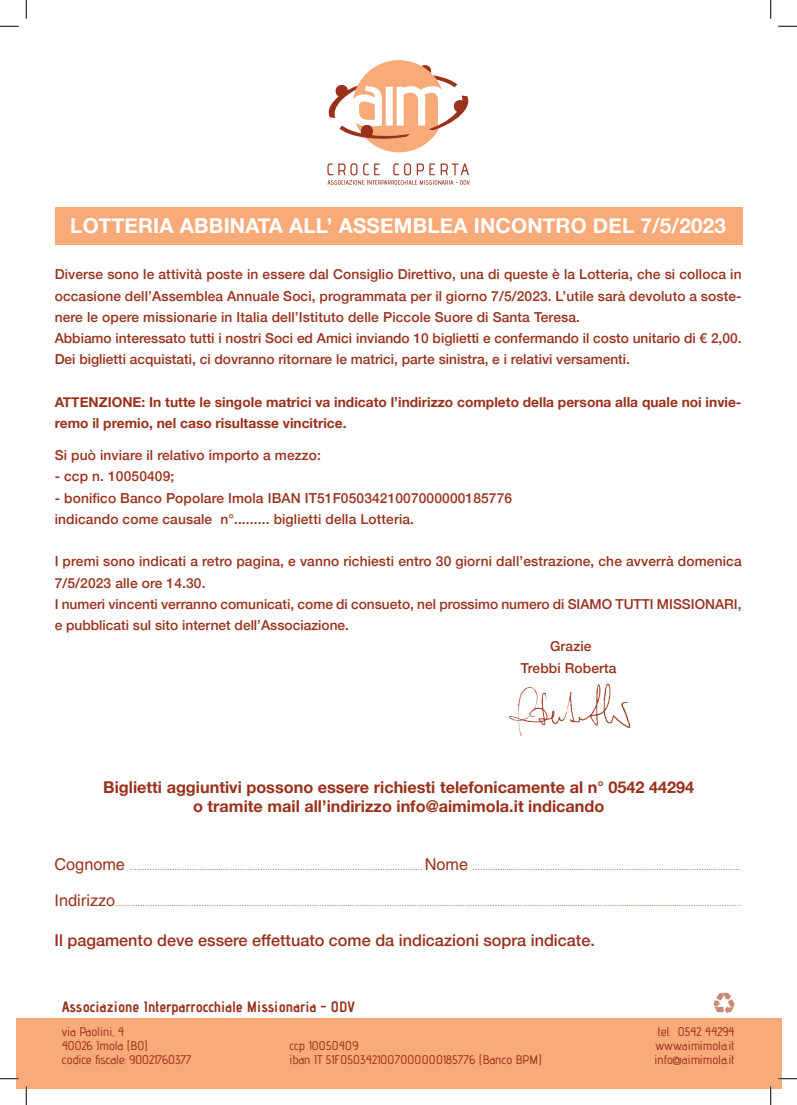
<style>
.page{position:relative;width:797px;height:1105px;background:#fff}
.page>*{position:absolute;margin:0;border:0;box-sizing:border-box;transform-origin:0 0}
.t1{font:700 20.62px "Helvetica Neue";letter-spacing:.01em;color:#fff}
.t2{font:700 16.25px "Helvetica Neue";color:#99311b}
.t3{font:500 16.25px "Helvetica Neue";color:#99311b}
.t4{font:700 15px "Advent Pro";color:#99311b}
.t5{font:500 13.75px/21.2px "Helvetica Neue";color:#99311b}
.t6{font:700 13.75px/21.2px "Helvetica Neue";color:#99311b}
.t7{font:500 12.5px "Advent Pro";color:#99311b}
.t8{font:500 12.5px "Advent Pro";letter-spacing:.02em;color:#99311b}
.t9{font:7.5px "Helvetica";color:#99311b}
.s1{font-size:16.25px}
</style>
<div class="page">
<img style="left:509px;top:683px;width:122px;height:53px">
<div style="left:55px;top:207px;width:687px;height:38px;background:#f9aa79"></div>
<svg style="left:328px;top:60px;width:141px;height:92px"></svg>
<svg style="left:327px;top:163px;width:142px;height:22px"></svg>
<div style="left:16px;top:1018px;width:765px;height:71px;background:#f9aa79"></div>
<svg style="left:713px;top:993px;width:21px;height:21px"></svg>
<svg style="left:0;top:25px;width:19px;height:2px"></svg>
<svg style="left:778px;top:25px;width:19px;height:2px"></svg>
<svg style="left:0;top:1078px;width:19px;height:1px"></svg>
<svg style="left:778px;top:1078px;width:19px;height:1px"></svg>
<svg style="left:25px;top:0;width:2px;height:19px"></svg>
<svg style="left:25px;top:1086px;width:2px;height:19px"></svg>
<svg style="left:770px;top:0;width:1px;height:19px"></svg>
<svg style="left:770px;top:1086px;width:1px;height:19px"></svg>
<p class="t1" style="left:70px;top:209px;width:657px">LOTTERIA ABBINATA ALL’ ASSEMBLEA INCONTRO DEL 7/5/2023</p>
<p class="t5" style="left:55px;top:263px;width:688px;text-align:justify">Diverse sono le attività poste in essere dal Consiglio Direttivo, una di queste è la Lotteria, che si colloca in occasione dell’Assemblea Annuale Soci, programmata per il giorno 7/5/2023. L’utile sarà devoluto a soste&shy;nere le opere missionarie in Italia dell’Istituto delle Piccole Suore di Santa Teresa.</p>
<p class="t5" style="left:55px;top:327px;width:688px">Abbiamo interessato tutti i nostri Soci ed Amici inviando 10 biglietti e confermando il costo unitario di € 2,00.<br>Dei biglietti acquistati, ci dovranno ritornare le matrici, parte sinistra, e i relativi versamenti.</p>
<p class="t6" style="left:55px;top:392px;width:688px">ATTENZIONE: In tutte le singole matrici va indicato l’indirizzo completo della persona alla quale noi invie&shy;remo il premio, nel caso risultasse vincitrice.</p>
<p class="t5" style="left:55px;top:443px;width:268px">Si può inviare il relativo importo a mezzo:</p>
<p class="t5" style="left:55px;top:465px;width:121px">- ccp n. 10050409;</p>
<p class="t5" style="left:55px;top:486px;width:459px">- bonifico Banco Popolare Imola IBAN IT51F0503421007000000185776</p>
<p class="t5" style="left:55px;top:507px;width:361px">indicando come causale n°......... biglietti della Lotteria.</p>
<p class="t5" style="left:55px;top:550px;width:688px">I premi sono indicati a retro pagina, e vanno richiesti entro 30 giorni dall’estrazione, che avverrà domenica<br>7/5/2023 alle ore 14.30.</p>
<p class="t5" style="left:55px;top:592px;width:688px">I numeri vincenti verranno comunicati, come di consueto, nel prossimo numero di SIAMO TUTTI MISSIONARI, e pubblicati sul sito internet dell’Associazione.</p>
<p class="t5" style="left:550px;top:635px;width:43px">Grazie</p>
<p class="t5" style="left:521px;top:656px;width:97px">Trebbi Roberta</p>
<p class="t2" style="left:103px;top:774px;width:592px">Biglietti aggiuntivi possono essere richiesti telefonicamente al n° 0542 44294</p>
<p class="t2" style="left:193px;top:794px;width:413px">o tramite mail all’indirizzo info@aimimola.it indicando</p>
<p class="t9" style="left:55px;top:863px;width:687px"><span class="s1">Cognome</span> …………………………….....……………………………………......…………………………… <span class="s1">Nome</span> …………......………………….........…………………………………………..…………</p>
<p class="t9" style="left:55px;top:899px;width:688px"><span class="s1">Indirizzo</span>………………….........…………….....……………………………………......……………………………….....……………………………………......…………………............................……....……………</p>
<p class="t3" style="left:55px;top:927px;width:542px">Il pagamento deve essere effettuato come da indicazioni sopra indicate.</p>
<p class="t4" style="left:62px;top:998px;width:295px">Associazione Interparrocchiale Missionaria - ODV</p>
<p class="t7" style="left:62px;top:1024px;width:64px">via Paolini, 4</p>
<p class="t7" style="left:62px;top:1038px;width:88px">40026 Imola (BO)</p>
<p class="t7" style="left:62px;top:1052px;width:131px">codice fiscale: 90021760377</p>
<p class="t8" style="left:289px;top:1038px;width:70px">ccp 10050409</p>
<p class="t8" style="left:289px;top:1052px;width:254px">iban IT 51F0503421007000000185776 (Banco BPM)</p>
<p class="t7" style="left:658px;top:1024px;width:78px">tel. 0542 44294</p>
<p class="t7" style="left:655px;top:1038px;width:81px">www.aimimola.it</p>
<p class="t7" style="left:654px;top:1052px;width:81px">info@aimimola.it</p>
</div>
